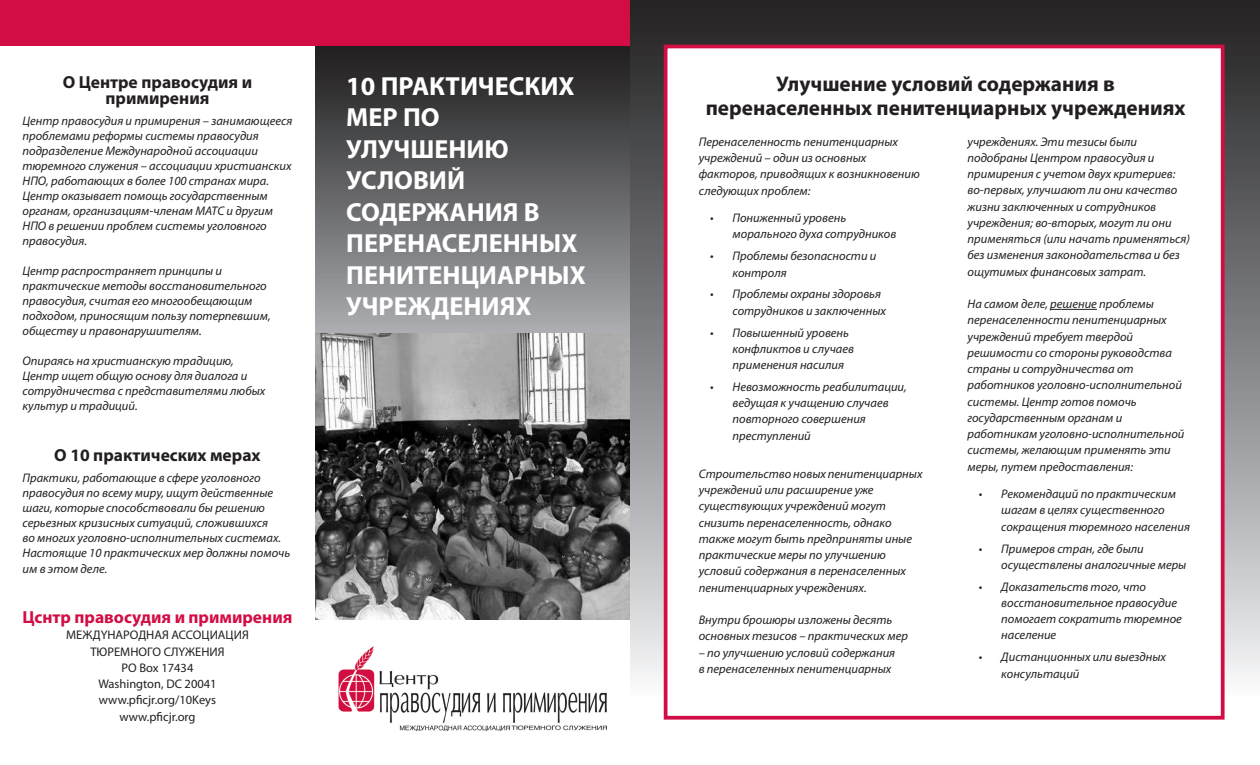
<style>
.page{position:relative;width:1260px;height:765px;background:#fff}
.page>*{position:absolute;margin:0;border:0;box-sizing:border-box;transform-origin:0 0}
.t1{font:700 26.25px/31.5px "Myriad Pro";color:#fff}
.Название{font:700 21.25px/23.8px "Myriad Pro";color:#231f20;text-align:center}
.Обычный{font:700 17.5px/16.2px "Myriad Pro";color:#231f20;text-align:center}
.Обычный-2{font:700 17.5px "Myriad Pro";color:#d20d44}
.Обычный-3{font:italic 12.5px/16.2px "Myriad Pro";color:#231f20}
.Основной_текст{font:italic 12.5px/16.2px "Myriad Pro";color:#231f20}
.Основной_текст_2{font:italic 12.5px/15px "Myriad Pro";color:#231f20}
.Обычный-4{font:12.5px "Myriad Pro";color:#231f20}
.msoaddress{font:12.5px "Myriad Pro";color:#231f20}
</style>
<div class="page">
<div style="left:630px;top:0;width:630px;height:765px;background:linear-gradient(to bottom,#1d1c1e,#fff)"></div>
<div style="left:666px;top:46px;width:557px;height:672px;background:#fff"></div>
<div style="left:664px;top:45px;width:561px;height:675px;border:4px solid #d20d44"></div>
<svg style="left:315px;top:46px;width:315px;height:288px;background:#636366"></svg>
<div style="left:0;top:0;width:630px;height:46px;background:#d20d44"></div>
<img style="left:315px;top:334px;width:315px;height:286px">
<hr style="left:1050px;top:309px;width:47px;height:1px;background:#231f20">
<img style="left:339px;top:647px;width:267px;height:84px">
<p class="Обычный" style="left:63px;top:74px;width:191px">О Центре правосудия и примирения</p>
<p class="Обычный-3" style="left:22px;top:113px;width:271px;line-height:15px">Центр правосудия и примирения – занимающееся проблемами реформы системы правосудия подразделение Международной ассоциации тюремного служения – ассоциации христианских НПО, работающих в более 100 странах мира.<br>Центр оказывает помощь государственным органам, организациям-членам МАТС и другим НПО в решении проблем системы уголовного правосудия.</p>
<p class="Обычный-3" style="left:22px;top:263px;width:250px;line-height:15px">Центр распространяет принципы и практические методы восстановительного правосудия, считая его многообещающим подходом, приносящим пользу потерпевшим, обществу и правонарушителям.</p>
<p class="Основной_текст_2" style="left:22px;top:353px;width:244px">Опираясь на христианскую традицию, Центр ищет общую основу для диалога и сотрудничества с представителями любых культур и традиций.</p>
<p class="Обычный" style="left:54px;top:447px;width:208px">О 10 практических мерах</p>
<p class="Обычный-3" style="left:22px;top:469px;width:240px">Практики, работающие в сфере уголовного</p>
<p class="Обычный-3" style="left:22px;top:484px;width:252px">правосудия по всему миру, ищут действенные</p>
<p class="Обычный-3" style="left:22px;top:499px;width:244px">шаги, которые способствовали бы решению</p>
<p class="Обычный-3" style="left:22px;top:514px;width:247px">серьезных кризисных ситуаций, сложившихся</p>
<p class="Обычный-3" style="left:22px;top:529px;width:260px">во многих уголовно-исполнительных системах.</p>
<p class="Обычный-3" style="left:22px;top:544px;width:269px">Настоящие 10 практических мер должны помочь</p>
<p class="Обычный-3" style="left:22px;top:561px;width:86px">им в этом деле.</p>
<p class="Обычный-2" style="left:22px;top:606px;width:271px">Цcнтр правосудия и примирения</p>
<p class="Обычный-4" style="left:66px;top:627px;width:184px">MEЖДYHAPOДHAЯ АССОЦИАЦИЯ</p>
<p class="Обычный-4" style="left:90px;top:644px;width:136px">TЮPEMHOГO CЛYЖEHИЯ</p>
<p class="Обычный-4" style="left:122px;top:660px;width:73px">PO Box 17434</p>
<p class="Обычный-4" style="left:98px;top:676px;width:120px">Washington, DC 20041</p>
<p class="Обычный-4" style="left:99px;top:692px;width:119px">www.pficjr.org/10Keys</p>
<p class="msoaddress" style="left:119px;top:709px;width:78px">www.pficjr.org</p>
<p class="t1" style="left:346px;top:69px;width:241px">10 ПРАКТИЧЕСКИХ<br>МЕР ПО<br>УЛУЧШЕНИЮ<br>УСЛОВИЙ<br>СОДЕРЖАНИЯ В<br>ПЕРЕНАСЕЛЕННЫХ<br>ПЕНИТЕНЦИАРНЫХ<br>УЧРЕЖДЕНИЯХ</p>
<p class="Название" style="left:706px;top:71px;width:481px">Улучшение условий содержания в перенаселенных пенитенциарных учреждениях</p>
<p class="Основной_текст" style="left:699px;top:133px;width:223px">Перенаселенность пенитенциарных учреждений – один из основных факторов, приводящих к возникновению следующих проблем:</p>
<p class="Обычный-3" style="left:732px;top:210px;width:165px;text-indent:-22px">• Пониженный уровень морального духа сотрудников</p>
<p class="Обычный-3" style="left:732px;top:248px;width:146px;text-indent:-22px">• Проблемы безопасности и контроля</p>
<p class="Обычный-3" style="left:732px;top:286px;width:155px;text-indent:-22px">• Проблемы охраны здоровья сотрудников и заключенных</p>
<p class="Обычный-3" style="left:732px;top:324px;width:123px;text-indent:-22px">• Повышенный уровень конфликтов и случаев применения насилия</p>
<p class="Обычный-3" style="left:732px;top:378px;width:176px;text-indent:-22px">• Невозможность реабилитации, ведущая к учащению случаев повторного совершения преступлений</p>
<p class="Обычный-3" style="left:699px;top:465px;width:225px">Строительство новых пенитенциарных учреждений или расширение уже существующих учреждений могут снизить перенаселенность, однако также могут быть предприняты иные практические меры по улучшению условий содержания в перенаселенных пенитенциарных учреждениях.</p>
<p class="Основной_текст" style="left:699px;top:612px;width:211px">Внутри брошюры изложены десять основных тезисов – практических мер</p>
<p class="Основной_текст" style="left:699px;top:644px;width:198px">– по улучшению условий содержания в перенаселенных пенитенциарных</p>
<p class="Основной_текст" style="left:968px;top:133px;width:224px">учреждениях. Эти тезисы были подобраны Центром правосудия и примирения с учетом двух критериев: во-первых, улучшают ли они качество жизни заключенных и сотрудников учреждения; во-вторых, могут ли они применяться (или начать применяться) без изменения законодательства и без ощутимых финансовых затрат.</p>
<p class="Обычный-3" style="left:968px;top:296px;width:218px">На самом деле, решение проблемы перенаселенности пенитенциарных учреждений требует твердой решимости со стороны руководства страны и сотрудничества от работников уголовно-исполнительной системы. Центр готов помочь государственным органам и работникам уголовно-исполнительной системы, желающим применять эти меры, путем предоставления:</p>
<p class="Обычный-3" style="left:1001px;top:486px;width:190px;text-indent:-22px">• Рекомендаций по практическим шагам в целях существенного сокращения тюремного населения</p>
<p class="Обычный-3" style="left:1001px;top:540px;width:187px;text-indent:-22px">• Примеров стран, где были осуществлены аналогичные меры</p>
<p class="Обычный-3" style="left:1001px;top:578px;width:182px;text-indent:-22px">• Доказательств того, что восстановительное правосудие помогает сократить тюремное население</p>
<p class="Обычный-3" style="left:1001px;top:649px;width:166px;text-indent:-22px">• Дистанционных или выездных консультаций</p>
</div>
